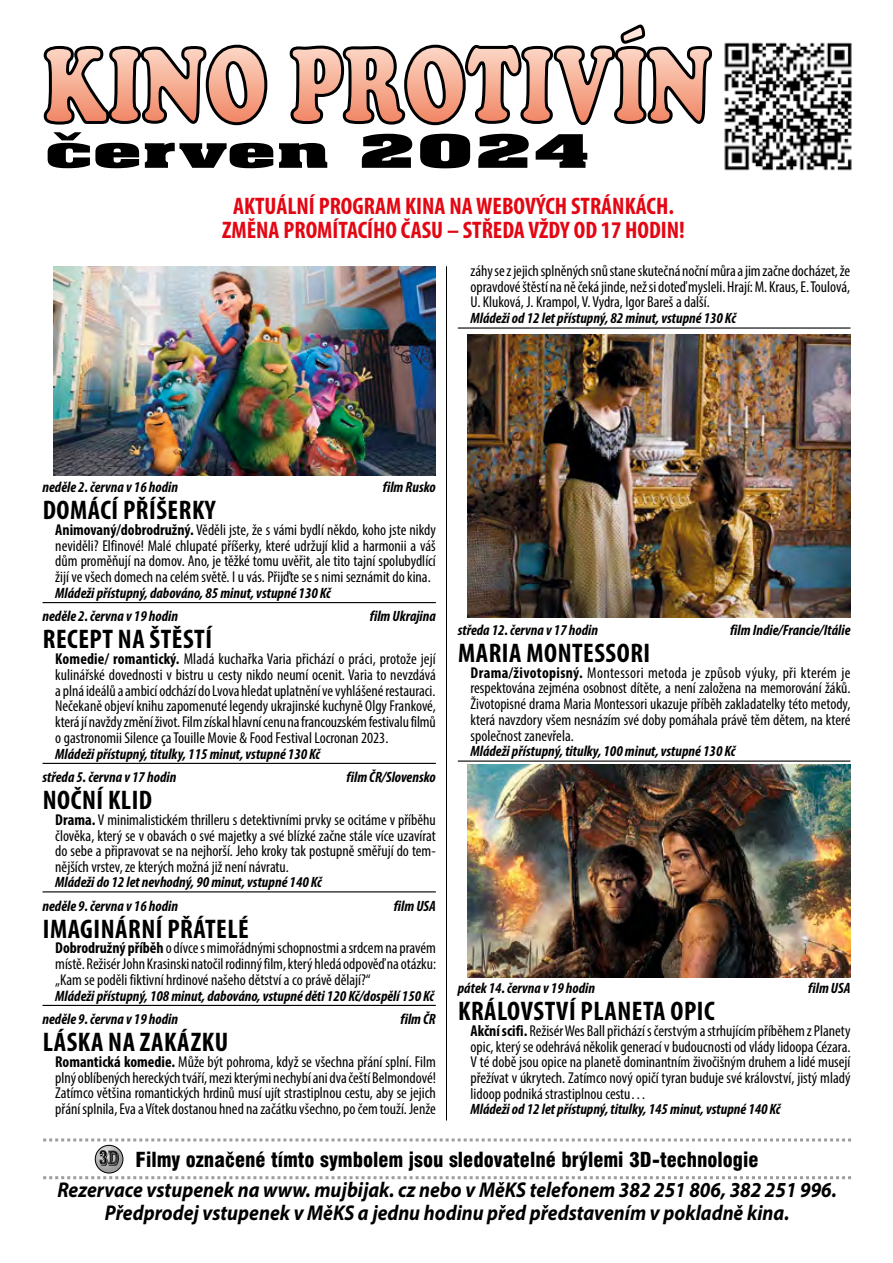
<style>
.page{position:relative;width:893px;height:1263px;background:#fff}
.page>*{position:absolute;margin:0;border:0;box-sizing:border-box;transform-origin:0 0}
.t1{font:700 45px "Aachen AT";letter-spacing:-.02em;color:#000;scale:2 1}
.t2{font:700 condensed 27px "Myriad Pro";letter-spacing:.02em;color:#000}
.t3{font:700 condensed 24px/24px "Myriad Pro";color:#e30613;text-align:center}
.t4{font:italic 700 21.45px/22.5px "Myriad Pro";color:#000;text-align:center;scale:.91 1}
.t5{font:900 condensed 20.25px "Swiss 721 AT";color:#000}
.t6{font:condensed 15.75px/15.8px "Myriad Pro";color:#000;text-align:justify}
.t7{font:italic 700 condensed 15px/23.5px "Myriad Pro";color:#000}
.s1{font-weight:700}
</style>
<div class="page">
<img style="left:724px;top:42px;width:128px;height:129px">
<svg style="left:43px;top:1176px;width:808px;height:3px"></svg>
<svg style="left:43px;top:1138px;width:808px;height:3px"></svg>
<svg style="left:95px;top:1145px;width:28px;height:28px"></svg>
<div style="left:95px;top:1145px;width:28px;height:28px;border:1px solid #000;border-radius:50%"></div>
<img style="left:99px;top:1150px;width:20px;height:16px">
<hr style="left:43px;top:602px;width:393px;height:1px;background:#000">
<hr style="left:43px;top:763px;width:393px;height:1px;background:#000">
<hr style="left:43px;top:891px;width:393px;height:1px;background:#000">
<hr style="left:43px;top:1005px;width:393px;height:1px;background:#000">
<img style="left:53px;top:267px;width:383px;height:208px">
<hr style="left:446px;top:266px;width:1px;height:854px;background:#000">
<svg style="left:43px;top:24px;width:670px;height:102px"></svg>
<hr style="left:458px;top:327px;width:392px;height:2px;background:#000">
<hr style="left:458px;top:760px;width:392px;height:2px;background:#000">
<img style="left:468px;top:334px;width:382px;height:284px">
<img style="left:468px;top:765px;width:382px;height:212px">
<h1 class="t1" style="left:44px;top:123px;width:275px">červen 2024</h1>
<h3 class="t3" style="left:222px;top:193px;width:464px">AKTUÁLNÍ PROGRAM KINA NA WEBOVÝCH STRÁNKÁCH.<br>ZMĚNA PROMÍTACÍHO ČASU – STŘEDA VŽDY OD 17 HODIN!</h3>
<p class="t6" style="left:471px;top:263px;width:381px">záhy se z jejich splněných snů stane skutečná noční můra a jim začne docházet, že opravdové štěstí na ně čeká jinde, než si doteď mysleli. Hrají: M. Kraus, E. Toulová, U. Kluková, J. Krampol, V. Vydra, Igor Bareš a další.</p>
<p class="t7" style="left:471px;top:306px;width:267px">Mládeži od 12 let přístupný, 82 minut, vstupné 130 Kč</p>
<p class="t7" style="left:43px;top:475px;width:137px">neděle 2. června v 16 hodin</p>
<p class="t7" style="left:383px;top:475px;width:54px">film Rusko</p>
<h2 class="t2" style="left:43px;top:493px;width:174px">DOMÁCÍ PŘÍŠERKY</h2>
<p class="t6" style="left:55px;top:521px;width:382px"><span class="s1">Animovaný/dobrodružný.</span> Věděli jste, že s vámi bydlí někdo, koho jste nikdy neviděli? Elfinové! Malé chlupaté příšerky, které udržují klid a harmonii a váš dům proměňují na domov. Ano, je těžké tomu uvěřit, ale tito tajní spolubydlící žijí ve všech domech na celém světě. I u vás. Přijďte se s nimi seznámit do kina.</p>
<p class="t7" style="left:43px;top:581px;width:290px;text-indent:13px">Mládeži přístupný, dabováno, 85 minut, vstupné 130 Kč neděle 2. června v 19 hodin</p>
<p class="t7" style="left:370px;top:604px;width:67px">film Ukrajina</p>
<h2 class="t2" style="left:43px;top:622px;width:171px">RECEPT NA ŠTĚSTÍ</h2>
<p class="t6" style="left:55px;top:651px;width:382px"><span class="s1">Komedie/ romantický.</span> Mladá kuchařka Varia přichází o práci, protože její kulinářské dovednosti v bistru u cesty nikdo neumí ocenit. Varia to nevzdává a plná ideálů a ambicí odchází do Lvova hledat uplatnění ve vyhlášené restauraci.<br>Nečekaně objeví knihu zapomenuté legendy ukrajinské kuchyně Olgy Frankové, která jí navždy změní život. Film získal hlavní cenu na francouzském festivalu filmů o gastronomii Silence ça Touille Movie &amp; Food Festival Locronan 2023.</p>
<p class="t7" style="left:43px;top:741px;width:279px;text-indent:13px">Mládeži přístupný, titulky, 115 minut, vstupné 130 Kč středa 5. června v 17 hodin</p>
<p class="t7" style="left:347px;top:765px;width:91px">film ČR/Slovensko</p>
<h2 class="t2" style="left:43px;top:783px;width:111px">NOČNÍ KLID</h2>
<p class="t6" style="left:55px;top:811px;width:382px"><span class="s1">Drama.</span> V minimalistickém thrilleru s detektivními prvky se ocitáme v příběhu člověka, který se v obavách o své majetky a své blízké začne stále více uzavírat do sebe a připravovat se na nejhorší. Jeho kroky tak postupně směřují do tem&shy;nějších vrstev, ze kterých možná již není návratu.</p>
<p class="t7" style="left:43px;top:870px;width:281px;text-indent:13px">Mládeži do 12 let nevhodný, 90 minut, vstupné 140 Kč neděle 9. června v 16 hodin</p>
<p class="t7" style="left:394px;top:893px;width:44px">film USA</p>
<h2 class="t2" style="left:43px;top:912px;width:208px">IMAGINÁRNÍ PŘÁTELÉ</h2>
<p class="t6" style="left:55px;top:940px;width:382px"><span class="s1">Dobrodružný příběh</span> o dívce s mimořádnými schopnostmi a srdcem na pravém místě. Režisér John Krasinski natočil rodinný film, který hledá odpověď na otázku: „Kam se poděli fiktivní hrdinové našeho dětství a co právě dělají?“</p>
<p class="t7" style="left:43px;top:983px;width:393px;text-indent:13px">Mládeži přístupný, 108 minut, dabováno, vstupné děti 120 Kč/dospělí 150 Kč neděle 9. června v 19 hodin</p>
<p class="t7" style="left:401px;top:1007px;width:37px">film ČR</p>
<h2 class="t2" style="left:43px;top:1025px;width:187px">LÁSKA NA ZAKÁZKU</h2>
<p class="t6" style="left:55px;top:1053px;width:382px"><span class="s1">Romantická komedie.</span> Může být pohroma, když se všechna přání splní. Film plný oblíbených hereckých tváří, mezi kterými nechybí ani dva čeští Belmondové!<br>Zatímco většina romantických hrdinů musí ujít strastiplnou cestu, aby se jejich přání splnila, Eva a Vítek dostanou hned na začátku všechno, po čem touží. Jenže</p>
<p class="t7" style="left:458px;top:618px;width:142px">středa 12. června v 17 hodin</p>
<p class="t7" style="left:730px;top:618px;width:122px">film Indie/Francie/Itálie</p>
<h2 class="t2" style="left:458px;top:636px;width:194px">MARIA MONTESSORI</h2>
<p class="t6" style="left:471px;top:664px;width:381px"><span class="s1">Drama/životopisný.</span> Montessori metoda je způsob výuky, při kterém je respektována zejména osobnost dítěte, a není založena na memorování žáků.<br>Životopisné drama Maria Montessori ukazuje příběh zakladatelky této metody, která navzdory všem nesnázím své doby pomáhala právě těm dětem, na které společnost zanevřela.</p>
<p class="t7" style="left:471px;top:739px;width:266px">Mládeži přístupný, titulky, 100 minut, vstupné 130 Kč</p>
<p class="t7" style="left:458px;top:976px;width:139px">pátek 14. června v 19 hodin</p>
<p class="t7" style="left:808px;top:976px;width:44px">film USA</p>
<h2 class="t2" style="left:458px;top:994px;width:258px">KRÁLOVSTVÍ PLANETA OPIC</h2>
<p class="t6" style="left:471px;top:1022px;width:381px"><span class="s1">Akční scifi.</span> Režisér Wes Ball přichází s čerstvým a strhujícím příběhem z Planety opic, který se odehrává několik generací v budoucnosti od vlády lidoopa Cézara.<br>V té době jsou opice na planetě dominantním živočišným druhem a lidé musejí přežívat v úkrytech. Zatímco nový opičí tyran buduje své království, jistý mladý lidoop podniká strastiplnou cestu…</p>
<p class="t7" style="left:471px;top:1097px;width:312px">Mládeži od 12 let přístupný, titulky, 145 minut, vstupné 140 Kč</p>
<p class="t5" style="left:136px;top:1147px;width:624px">Filmy označené tímto symbolem jsou sledovatelné brýlemi 3D-technologie</p>
<h3 class="t4" style="left:57px;top:1178px;width:858px">Rezervace vstupenek na www. mujbijak. cz nebo v MěKS telefonem 382 251 806, 382 251 996.<br>Předprodej vstupenek v MěKS a jednu hodinu před představením v pokladně kina.</h3>
</div>
